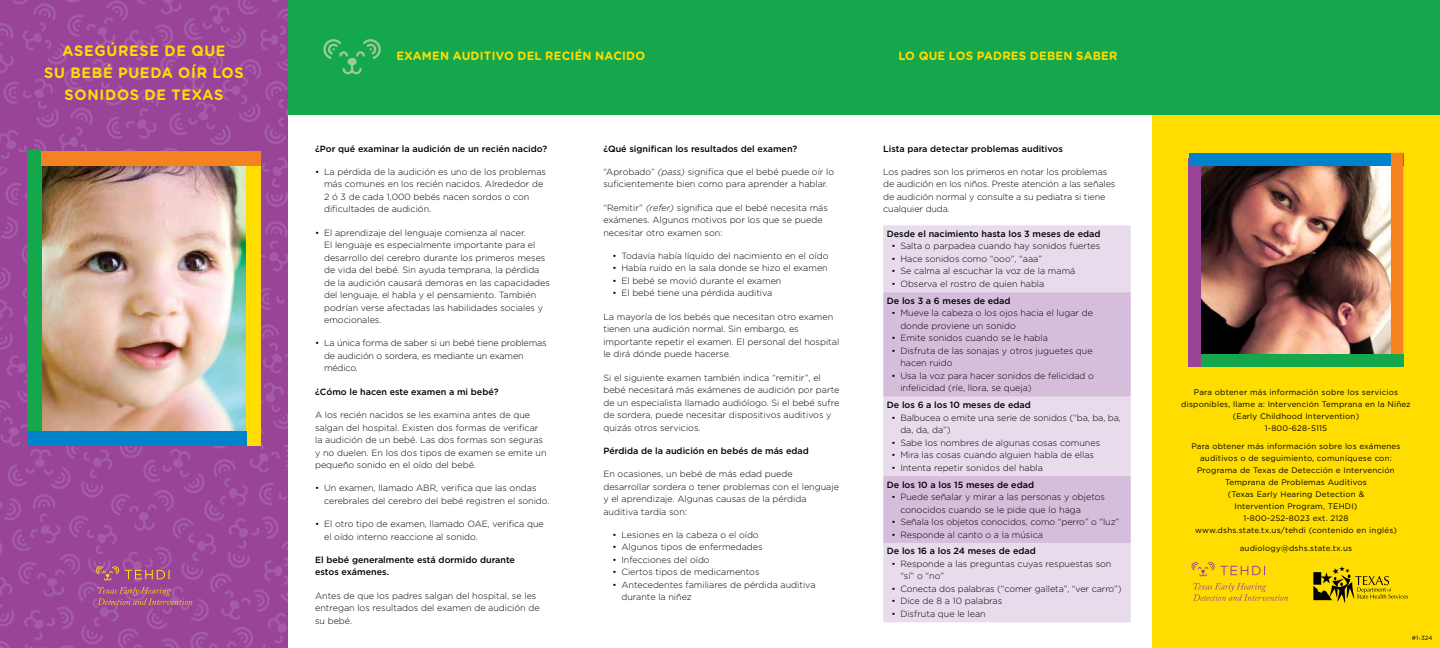
<style>
.page{position:relative;width:1440px;height:648px;background:#fff}
.page>*{position:absolute;margin:0;border:0;box-sizing:border-box;transform-origin:0 0}
.t1{font:700 15px/22px "Gotham Rounded";letter-spacing:.05em;color:#fd0;text-align:center;scale:.96 1}
.t2{font:700 12px "Gotham Rounded";letter-spacing:.02em;color:#fd0;scale:.96 1}
.t3{font:300 9px/12.5px "Gotham";color:#000}
.t4{font:500 9px/12.5px "Gotham";color:#000}
.t5{font:8px/12px "Gotham";letter-spacing:.025em;color:#000;text-align:center}
.t6{font:6px "Gotham Rounded";color:#000}
.s1{font-style:italic}
</style>
<div class="page">
<div style="left:1152px;top:105px;width:288px;height:543px;background:#fd0"></div>
<div style="left:288px;top:0;width:1152px;height:114px;background:#15a74b"></div>
<img style="left:0;top:0;width:288px;height:648px">
<div style="left:883px;top:225px;width:248px;height:397px;background:#e8dbec"></div>
<svg style="left:883px;top:292px;width:248px;height:251px;fill:#d6bddc"></svg>
<svg style="left:96px;top:566px;width:74px;height:14px"></svg>
<svg style="left:97px;top:587px;width:95px;height:18px"></svg>
<img style="left:1201px;top:166px;width:190px;height:189px">
<div style="left:1189px;top:159px;width:12px;height:208px;background:#994399"></div>
<div style="left:1189px;top:153px;width:214px;height:13px;background:#0083ca"></div>
<div style="left:1391px;top:153px;width:12px;height:202px;background:#f58220"></div>
<div style="left:1201px;top:355px;width:202px;height:12px;background:#15a74b"></div>
<img style="left:42px;top:165px;width:204px;height:267px">
<div style="left:246px;top:165px;width:15px;height:281px;background:#fd0"></div>
<div style="left:27px;top:151px;width:15px;height:295px;background:#15a74b"></div>
<div style="left:42px;top:151px;width:219px;height:14px;background:#f58220"></div>
<div style="left:27px;top:432px;width:219px;height:14px;background:#0083ca"></div>
<svg style="left:323px;top:39px;width:58px;height:35px"></svg>
<svg style="left:1313px;top:566px;width:95px;height:38px"></svg>
<svg style="left:1191px;top:562px;width:74px;height:14px"></svg>
<svg style="left:1193px;top:583px;width:95px;height:18px"></svg>
<h1 class="t1" style="left:62px;top:39px;width:171px">ASEGÚRESE DE QUE</h1>
<h2 class="t2" style="left:397px;top:47px;width:260px">EXAMEN AUDITIVO DEL RECIÉN NACIDO</h2>
<h2 class="t2" style="left:898px;top:47px;width:230px">LO QUE LOS PADRES DEBEN SABER</h2>
<h1 class="t1" style="left:44px;top:61px;width:209px">SU BEBÉ PUEDA OÍR LOS<br>SONIDOS DE TEXAS</h1>
<p class="t4" style="left:315px;top:142px;width:234px">¿Por qué examinar la audición de un recién nacido?</p>
<p class="t3" style="left:324px;top:165px;width:223px;text-indent:-9px">• La pérdida de la audición es uno de los problemas más comunes en los recién nacidos. Alrededor de 2 ó 3 de cada 1,000 bebés nacen sordos o con dificultades de audición.</p>
<p class="t3" style="left:324px;top:226px;width:227px;text-indent:-9px">• El aprendizaje del lenguaje comienza al nacer.<br>El lenguaje es especialmente importante para el desarrollo del cerebro durante los primeros meses de vida del bebé. Sin ayuda temprana, la pérdida de la audición causará demoras en las capacidades del lenguaje, el habla y el pensamiento. También podrían verse afectadas las habilidades sociales y emocionales.</p>
<p class="t3" style="left:324px;top:337px;width:224px;text-indent:-9px">• La única forma de saber si un bebé tiene problemas de audición o sordera, es mediante un examen médico.</p>
<p class="t4" style="left:315px;top:385px;width:185px">¿Cómo le hacen este examen a mi bebé?</p>
<p class="t3" style="left:315px;top:408px;width:233px">A los recién nacidos se les examina antes de que salgan del hospital. Existen dos formas de verificar la audición de un bebé. Las dos formas son seguras y no duelen. En los dos tipos de examen se emite un pequeño sonido en el oído del bebé.</p>
<p class="t3" style="left:324px;top:482px;width:227px;text-indent:-9px">• Un examen, llamado ABR, verifica que las ondas cerebrales del cerebro del bebé registren el sonido.</p>
<p class="t3" style="left:324px;top:517px;width:221px;text-indent:-9px">• El otro tipo de examen, llamado OAE, verifica que el oído interno reaccione al sonido.</p>
<p class="t4" style="left:315px;top:553px;width:201px">El bebé generalmente está dormido durante estos exámenes.</p>
<p class="t3" style="left:315px;top:589px;width:226px">Antes de que los padres salgan del hospital, se les entregan los resultados del examen de audición de su bebé.</p>
<p class="t4" style="left:603px;top:142px;width:195px">¿Qué significan los resultados del examen?</p>
<p class="t3" style="left:603px;top:165px;width:232px">“Aprobado” <span class="s1">(pass)</span> significa que el bebé puede oír lo suficientemente bien como para aprender a hablar.</p>
<p class="t3" style="left:603px;top:201px;width:226px">“Remitir” <span class="s1">(refer)</span> significa que el bebé necesita más exámenes. Algunos motivos por los que se puede necesitar otro examen son:</p>
<p class="t3" style="left:612px;top:249px;width:218px">• Todavía había líquido del nacimiento en el oído</p>
<p class="t3" style="left:612px;top:262px;width:217px">• Había ruido en la sala donde se hizo el examen</p>
<p class="t3" style="left:612px;top:274px;width:171px">• El bebé se movió durante el examen</p>
<p class="t3" style="left:612px;top:287px;width:161px">• El bebé tiene una pérdida auditiva</p>
<p class="t3" style="left:603px;top:310px;width:237px">La mayoría de los bebés que necesitan otro examen tienen una audición normal. Sin embargo, es importante repetir el examen. El personal del hospital le dirá dónde puede hacerse.</p>
<p class="t3" style="left:603px;top:371px;width:238px">Si el siguiente examen también indica “remitir”, el bebé necesitará más exámenes de audición por parte de un especialista llamado audiólogo. Si el bebé sufre de sordera, puede necesitar dispositivos auditivos y quizás otros servicios.</p>
<p class="t4" style="left:603px;top:444px;width:207px">Pérdida de la audición en bebés de más edad</p>
<p class="t3" style="left:603px;top:467px;width:237px">En ocasiones, un bebé de más edad puede desarrollar sordera o tener problemas con el lenguaje y el aprendizaje. Algunas causas de la pérdida auditiva tardía son:</p>
<p class="t3" style="left:612px;top:528px;width:148px">• Lesiones en la cabeza o el oído</p>
<p class="t3" style="left:612px;top:541px;width:152px">• Algunos tipos de enfermedades</p>
<p class="t3" style="left:612px;top:553px;width:99px">• Infecciones del oído</p>
<p class="t3" style="left:612px;top:566px;width:149px">• Ciertos tipos de medicamentos</p>
<p class="t3" style="left:621px;top:578px;width:196px;text-indent:-9px">• Antecedentes familiares de pérdida auditiva durante la niñez</p>
<p class="t4" style="left:883px;top:142px;width:181px">Lista para detectar problemas auditivos</p>
<p class="t3" style="left:883px;top:165px;width:234px">Los padres son los primeros en notar los problemas de audición en los niños. Preste atención a las señales de audición normal y consulte a su pediatra si tiene cualquier duda.</p>
<p class="t4" style="left:887px;top:227px;width:215px">Desde el nacimiento hasta los 3 meses de edad</p>
<p class="t3" style="left:891px;top:240px;width:210px">• Salta o parpadea cuando hay sonidos fuertes</p>
<p class="t3" style="left:891px;top:252px;width:152px">• Hace sonidos como “ooo”, “aaa”</p>
<p class="t3" style="left:891px;top:265px;width:186px">• Se calma al escuchar la voz de la mamá</p>
<p class="t3" style="left:891px;top:277px;width:155px">• Observa el rostro de quien habla</p>
<p class="t4" style="left:887px;top:294px;width:125px">De los 3 a 6 meses de edad</p>
<p class="t3" style="left:900px;top:307px;width:194px;text-indent:-9px">• Mueve la cabeza o los ojos hacia el lugar de donde proviene un sonido</p>
<p class="t3" style="left:891px;top:332px;width:158px">• Emite sonidos cuando se le habla</p>
<p class="t3" style="left:900px;top:344px;width:194px;text-indent:-9px">• Disfruta de las sonajas y otros juguetes que hacen ruido</p>
<p class="t3" style="left:900px;top:369px;width:195px;text-indent:-9px">• Usa la voz para hacer sonidos de felicidad o infelicidad (ríe, llora, se queja)</p>
<p class="t4" style="left:887px;top:399px;width:145px">De los 6 a los 10 meses de edad</p>
<p class="t3" style="left:900px;top:411px;width:222px;text-indent:-9px">• Balbucea o emite una serie de sonidos (“ba, ba, ba, da, da, da”)</p>
<p class="t3" style="left:891px;top:436px;width:210px">• Sabe los nombres de algunas cosas comunes</p>
<p class="t3" style="left:891px;top:448px;width:204px">• Mira las cosas cuando alguien habla de ellas</p>
<p class="t3" style="left:891px;top:461px;width:153px">• Intenta repetir sonidos del habla</p>
<p class="t4" style="left:887px;top:478px;width:149px">De los 10 a los 15 meses de edad</p>
<p class="t3" style="left:900px;top:490px;width:206px;text-indent:-9px">• Puede señalar y mirar a las personas y objetos conocidos cuando se le pide que lo haga</p>
<p class="t3" style="left:891px;top:515px;width:229px">• Señala los objetos conocidos, como “perro” o “luz”</p>
<p class="t3" style="left:891px;top:528px;width:153px">• Responde al canto o a la música</p>
<p class="t4" style="left:887px;top:545px;width:150px">De los 16 a los 24 meses de edad</p>
<p class="t3" style="left:900px;top:557px;width:213px;text-indent:-9px">• Responde a las preguntas cuyas respuestas son “sí” o “no”</p>
<p class="t3" style="left:891px;top:582px;width:232px">• Conecta dos palabras (“comer galleta”, “ver carro”)</p>
<p class="t3" style="left:891px;top:595px;width:112px">• Dice de 8 a 10 palabras</p>
<p class="t3" style="left:891px;top:607px;width:96px">• Disfruta que le lean</p>
<p class="t5" style="left:1181px;top:386px;width:231px">Para obtener más información sobre los servicios disponibles, llame a: Intervención Temprana en la Niñez (Early Childhood Intervention)<br>1-800-628-5115</p>
<p class="t5" style="left:1191px;top:440px;width:211px">Para obtener más información sobre los exámenes auditivos o de seguimiento, comuníquese con:<br>Programa de Texas de Detección e Intervención Temprana de Problemas Auditivos<br>(Texas Early Hearing Detection &amp;<br>Intervention Program, TEHDI)<br>1-800-252-8023 ext. 2128 www.dshs.state.tx.us/tehdi (contenido en inglés)</p>
<p class="t5" style="left:1240px;top:542px;width:114px">audiology@dshs.state.tx.us</p>
<p class="t6" style="left:1412px;top:634px;width:22px">#1-324</p>
</div>
